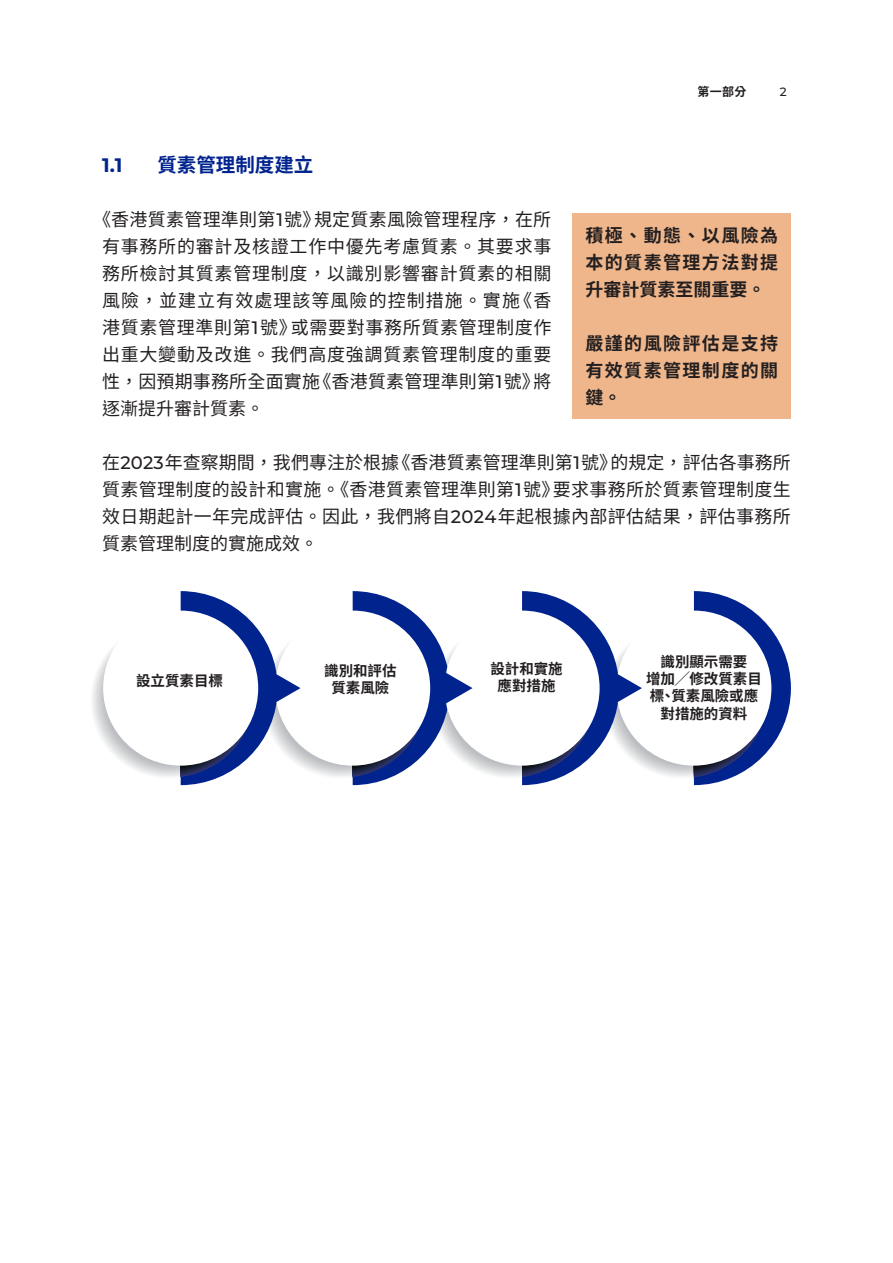
<style>
.page{position:relative;width:893px;height:1263px;background:#fff}
.page>*{position:absolute;margin:0;border:0;box-sizing:border-box;transform-origin:0 0}
.t1{font:700 19.5px "Noto Sans CJ Ktc";color:#00238e}
.t2{font:700 19.5px "Montserrat";color:#00238e}
.t3{font:18px/27px "Noto Sans CJ Ktc";letter-spacing:.02em;color:#231f20}
.t4{font:18px "Noto Sans CJ Ktc";letter-spacing:.04em;color:#231f20}
.t5{font:700 18px/27px "Noto Sans CJ Ktc";letter-spacing:.08em;color:#231f20;text-align:justify}
.t6{font:18px/27px "Noto Sans CJ Ktc";letter-spacing:.06em;color:#231f20}
.t7{font:18px "Noto Sans CJ Ktc";color:#231f20}
.t8{font:700 14.55px/17.4px "Noto Sans CJ Ktc";color:#231f20;text-align:center}
.t9{font:700 12px "Noto Sans CJ Ktc";color:#231f20}
.t10{font:500 12px "Montserrat";color:#231f20}
.s1{font-family:"Montserrat";font-weight:500}
</style>
<div class="page">
<div style="left:573px;top:213px;width:218px;height:206px;background:#efb68b"></div>
<svg style="left:694px;top:591px;width:97px;height:194px"></svg>
<div style="left:616px;top:611px;width:155px;height:155px;background:#fff;border-radius:50%"></div>
<svg style="left:181px;top:591px;width:119px;height:194px"></svg>
<svg style="left:522px;top:591px;width:120px;height:194px"></svg>
<svg style="left:353px;top:591px;width:119px;height:194px"></svg>
<p class="t2" style="left:102px;top:152px;width:22px">1.1</p>
<p class="t1" style="left:157px;top:154px;width:157px">質素管理制度建立</p>
<p class="t3" style="left:93px;top:206px;width:229px">《香港質素管理準則第號<span class="s1">1</span> 》</p>
<p class="t4" style="left:102px;top:236px;width:451px">有事務所的審計及核證工作中優先考慮質素。其要求事</p>
<p class="t4" style="left:102px;top:263px;width:451px">務所檢討其質素管理制度，以識別影響審計質素的相關</p>
<p class="t3" style="left:514px;top:287px;width:39px">《香</p>
<p class="t3" style="left:314px;top:206px;width:239px">規定質素風險管理程序，在所</p>
<p class="t6" style="left:291px;top:287px;width:262px;text-indent:-189px">風險，並建立有效處理該等風險的控制措施。實施<br>或需要對事務所質素管理制度作</p>
<p class="t3" style="left:102px;top:314px;width:196px">港質素管理準則第號<span class="s1">1</span> 》</p>
<p class="t4" style="left:102px;top:344px;width:451px">出重大變動及改進。我們高度強調質素管理制度的重要</p>
<p class="t3" style="left:533px;top:368px;width:19px">將</p>
<p class="t3" style="left:313px;top:368px;width:228px">《香港質素管理準則第號<span class="s1">1</span> 》</p>
<p class="t3" style="left:102px;top:368px;width:219px">性，因預期事務所全面實施逐漸提升審計質素。</p>
<p class="t9" style="left:697px;top:85px;width:51px">第一部分</p>
<p class="t10" style="left:780px;top:84px;width:8px">2</p>
<p class="t5" style="left:585px;top:222px;width:194px">積極、動態、以風險為本的質素管理方法對提升審計質素至關重要。</p>
<p class="t5" style="left:585px;top:330px;width:194px">嚴謹的風險評估是支持有效質素管理制度的關鍵。</p>
<p class="t3" style="left:393px;top:449px;width:226px">《香港質素管理準則第號<span class="s1">1</span> 》</p>
<p class="t7" style="left:610px;top:452px;width:182px">的規定，評估各事務所</p>
<p class="t3" style="left:102px;top:449px;width:299px">在<span class="s1">2023</span>年查察期間，我們專注於根據</p>
<p class="t3" style="left:102px;top:476px;width:690px">質素管理制度的設計和實施。《香港質素管理準則第號<span class="s1">1</span> 》<br>效日期起計一年完成評估。因此，我們將自<span class="s1">2024</span>年起根據內部評估結果，評估事務所質素管理制度的實施成效。</p>
<p class="t3" style="left:553px;top:476px;width:239px">要求事務所於質素管理制度生</p>
<p class="t8" style="left:136px;top:672px;width:88px">設立質素目標</p>
<p class="t8" style="left:324px;top:662px;width:74px">識別和評估</p>
<p class="t8" style="left:331px;top:680px;width:59px">質素風險</p>
<p class="t8" style="left:490px;top:660px;width:74px">設計和實施應對措施</p>
<p class="t8" style="left:660px;top:653px;width:88px">識別顯示需要</p>
<p class="t8" style="left:646px;top:670px;width:117px">增加╱修改質素目</p>
<p class="t8" style="left:671px;top:687px;width:88px">質素風險或應</p>
<p class="t8" style="left:660px;top:687px;width:88px;text-align:left;text-indent:-11px">標<br>對措施的資料</p>
<p class="t8" style="left:660px;top:687px;width:16px">、</p>
</div>
